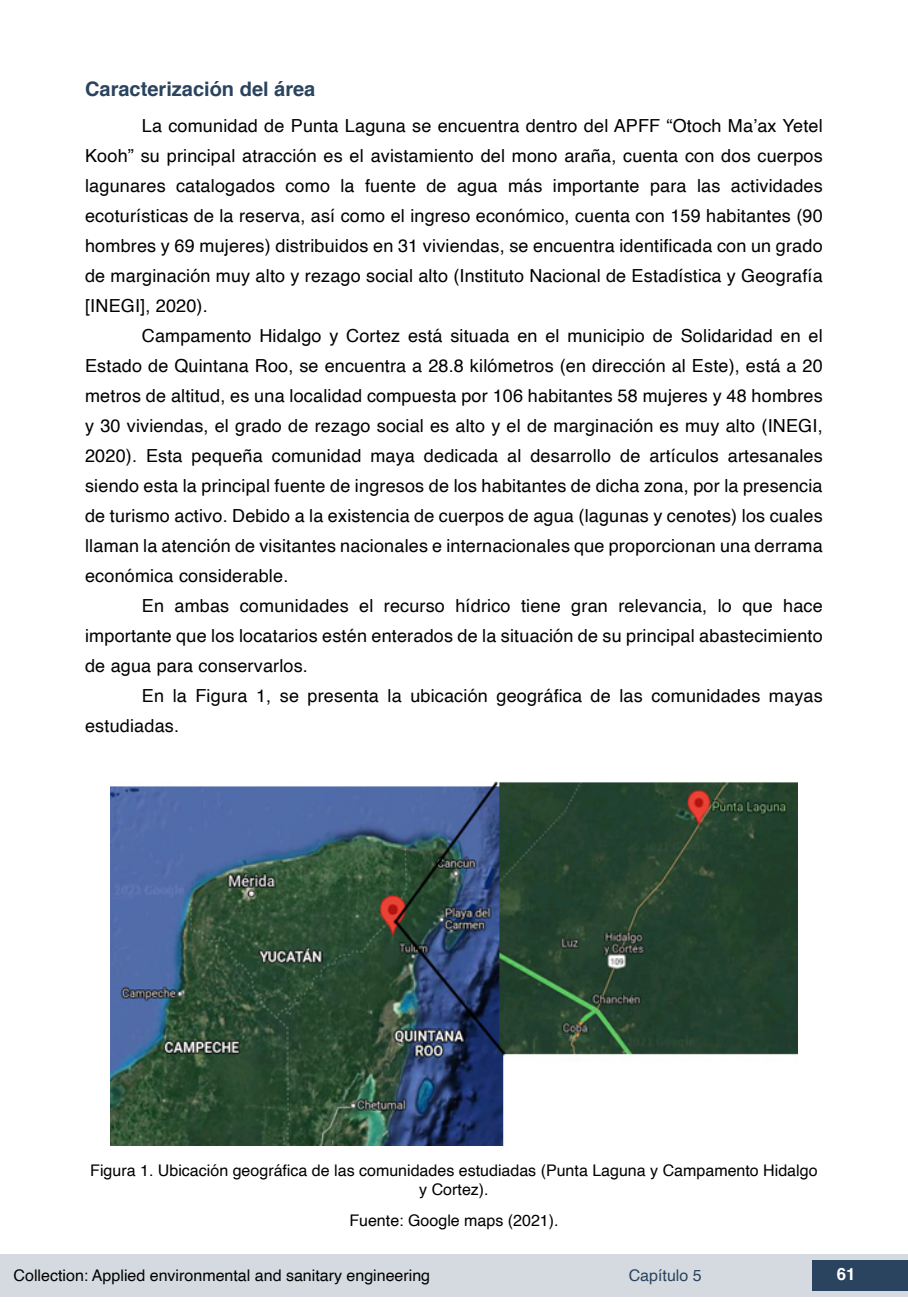
<style>
.page{position:relative;width:908px;height:1304px;background:#fff}
.page>*{position:absolute;margin:0;border:0;box-sizing:border-box;transform-origin:0 0}
.t1{font:700 20px "Helvetica";color:#2a435e}
.t2{font:18px/30px "Helvetica";letter-spacing:.01em;color:#000;text-align:justify}
.t3{font:700 16.8px "Helvetica";color:#fff}
.t4{font:16px/19.2px "Helvetica";color:#000;text-align:center}
.t5{font:16px "Helvetica";color:#2a435e}
</style>
<div class="page">
<div style="left:0;top:1254px;width:906px;height:43px;background:#d4dadf"></div>
<div style="left:812px;top:1261px;width:95px;height:30px;background:#2a435e"></div>
<img style="left:111px;top:782px;width:685px;height:363px">
<p class="t1" style="left:85px;top:73px;width:232px">Caracterización del área</p>
<p class="t2" style="left:85px;top:111px;width:738px;text-indent:57px">La comunidad de Punta Laguna se encuentra dentro del APFF “Otoch Ma’ax Yetel Kooh” su principal atracción es el avistamiento del mono araña, cuenta con dos cuerpos lagunares catalogados como la fuente de agua más importante para las actividades ecoturísticas de la reserva, así como el ingreso económico, cuenta con 159 habitantes (90 hombres y 69 mujeres) distribuidos en 31 viviendas, se encuentra identificada con un grado de marginación muy alto y rezago social alto (Instituto Nacional de Estadística y Geografía [INEGI], 2020).</p>
<p class="t2" style="left:85px;top:321px;width:739px;text-indent:57px">Campamento Hidalgo y Cortez está situada en el municipio de Solidaridad en el Estado de Quintana Roo, se encuentra a 28.8 kilómetros (en dirección al Este), está a 20 metros de altitud, es una localidad compuesta por 106 habitantes 58 mujeres y 48 hombres y 30 viviendas, el grado de rezago social es alto y el de marginación es muy alto (INEGI, 2020). Esta pequeña comunidad maya dedicada al desarrollo de artículos artesanales siendo esta la principal fuente de ingresos de los habitantes de dicha zona, por la presencia de turismo activo. Debido a la existencia de cuerpos de agua (lagunas y cenotes) los cuales llaman la atención de visitantes nacionales e internacionales que proporcionan una derrama económica considerable.</p>
<p class="t2" style="left:85px;top:591px;width:738px;text-indent:57px">En ambas comunidades el recurso hídrico tiene gran relevancia, lo que hace importante que los locatarios estén enterados de la situación de su principal abastecimiento de agua para conservarlos.</p>
<p class="t2" style="left:85px;top:681px;width:738px;text-indent:57px">En la Figura 1, se presenta la ubicación geográfica de las comunidades mayas estudiadas.</p>
<p class="t4" style="left:90px;top:1161px;width:728px">Figura 1. Ubicación geográfica de las comunidades estudiadas (Punta Laguna y Campamento Hidalgo y Cortez).</p>
<p class="t4" style="left:349px;top:1211px;width:210px">Fuente: Google maps (2021).</p>
<p class="t4" style="left:14px;top:1266px;width:418px">Collection: Applied environmental and sanitary engineering</p>
<p class="t5" style="left:628px;top:1263px;width:74px">Capítulo 5</p>
<p class="t3" style="left:836px;top:1261px;width:20px">61</p>
</div>
